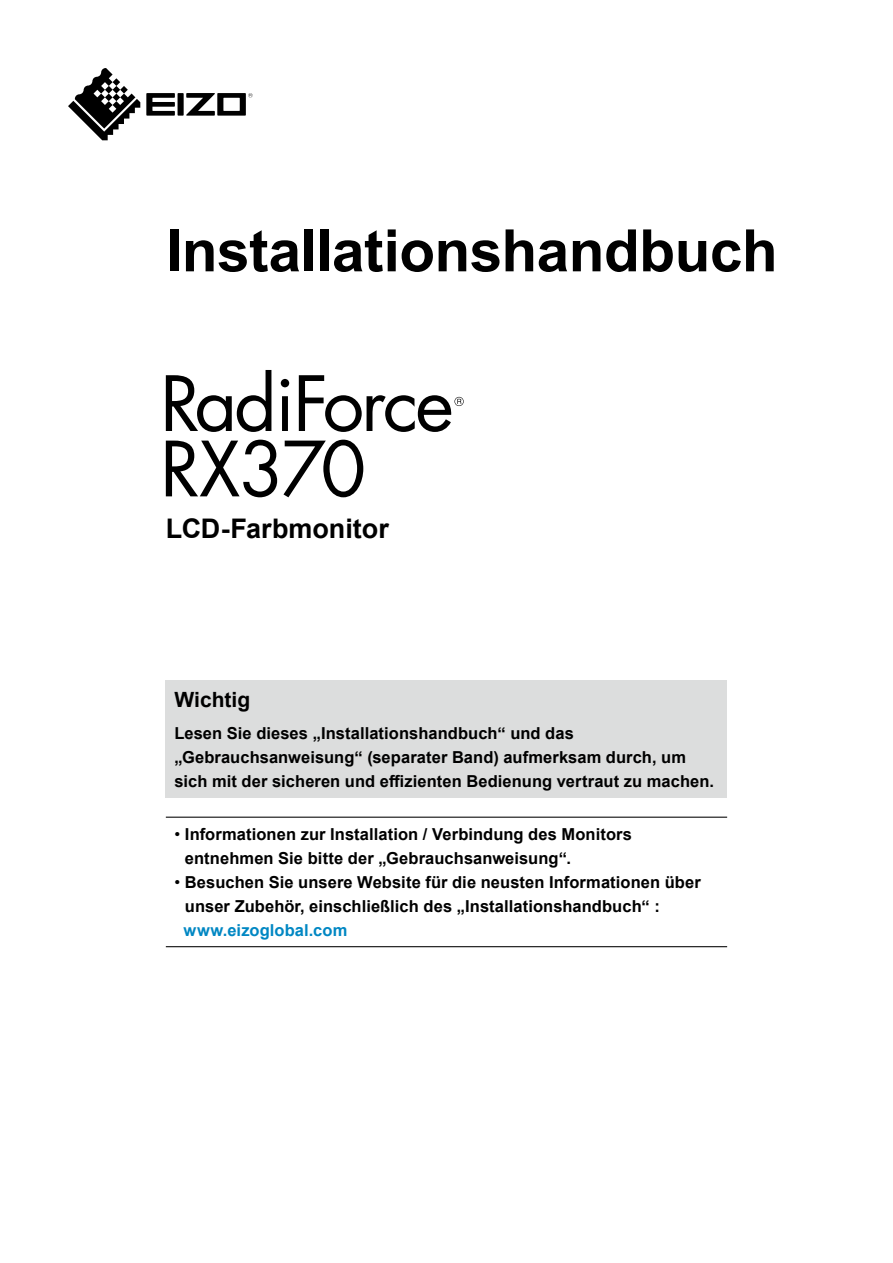
<style>
.page{position:relative;width:893px;height:1263px;background:#fff}
.page>*{position:absolute;margin:0;border:0;box-sizing:border-box;transform-origin:0 0}
.t1{font:700 58.5px "Arial";letter-spacing:-.01em;color:#000}
.t2{font:700 27px "Arial";color:#000}
.t3{font:700 21px "Arial";color:#000}
.t4{font:700 16.5px/24px "Arial";letter-spacing:.005em;color:#000}
.t5{font:700 16.5px "Arial";letter-spacing:.005em;color:#0087c3}
.s1{font-weight:400}
</style>
<div class="page">
<svg style="left:146px;top:93px;width:107px;height:23px"></svg>
<svg style="left:68px;top:68px;width:72px;height:72px"></svg>
<div style="left:166px;top:680px;width:561px;height:118px;background:#dcdddd"></div>
<hr style="left:166px;top:817px;width:561px;height:1px;background:#000">
<hr style="left:166px;top:946px;width:561px;height:1px;background:#000">
<svg style="left:166px;top:370px;width:105px;height:62px"></svg>
<svg style="left:281px;top:379px;width:8px;height:52px"></svg>
<svg style="left:299px;top:375px;width:165px;height:57px"></svg>
<svg style="left:166px;top:440px;width:111px;height:57px"></svg>
<svg style="left:283px;top:440px;width:80px;height:57px"></svg>
<h1 class="t1" style="left:166px;top:210px;width:613px">Installationshandbuch</h1>
<h2 class="t2" style="left:166px;top:509px;width:224px">LCD-Farbmonitor</h2>
<p class="t3" style="left:174px;top:685px;width:77px">Wichtig</p>
<p class="t4" style="left:174px;top:721px;width:541px">Lesen Sie dieses „Installationshandbuch“ und das „Gebrauchsanweisung“ (separater Band) aufmerksam durch, um sich mit der sicheren und effizienten Bedienung vertraut zu machen.</p>
<p class="t4" style="left:185px;top:822px;width:448px;text-indent:-11px"><span class="s1">•</span> Informationen zur Installation / Verbindung des Monitors entnehmen Sie bitte der „Gebrauchsanweisung“.</p>
<p class="t4" style="left:185px;top:870px;width:517px;text-indent:-11px"><span class="s1">•</span> Besuchen Sie unsere Website für die neusten Informationen über unser Zubehör, einschließlich des „Installationshandbuch“ :</p>
<p class="t5" style="left:184px;top:918px;width:165px">www.eizoglobal.com</p>
</div>
